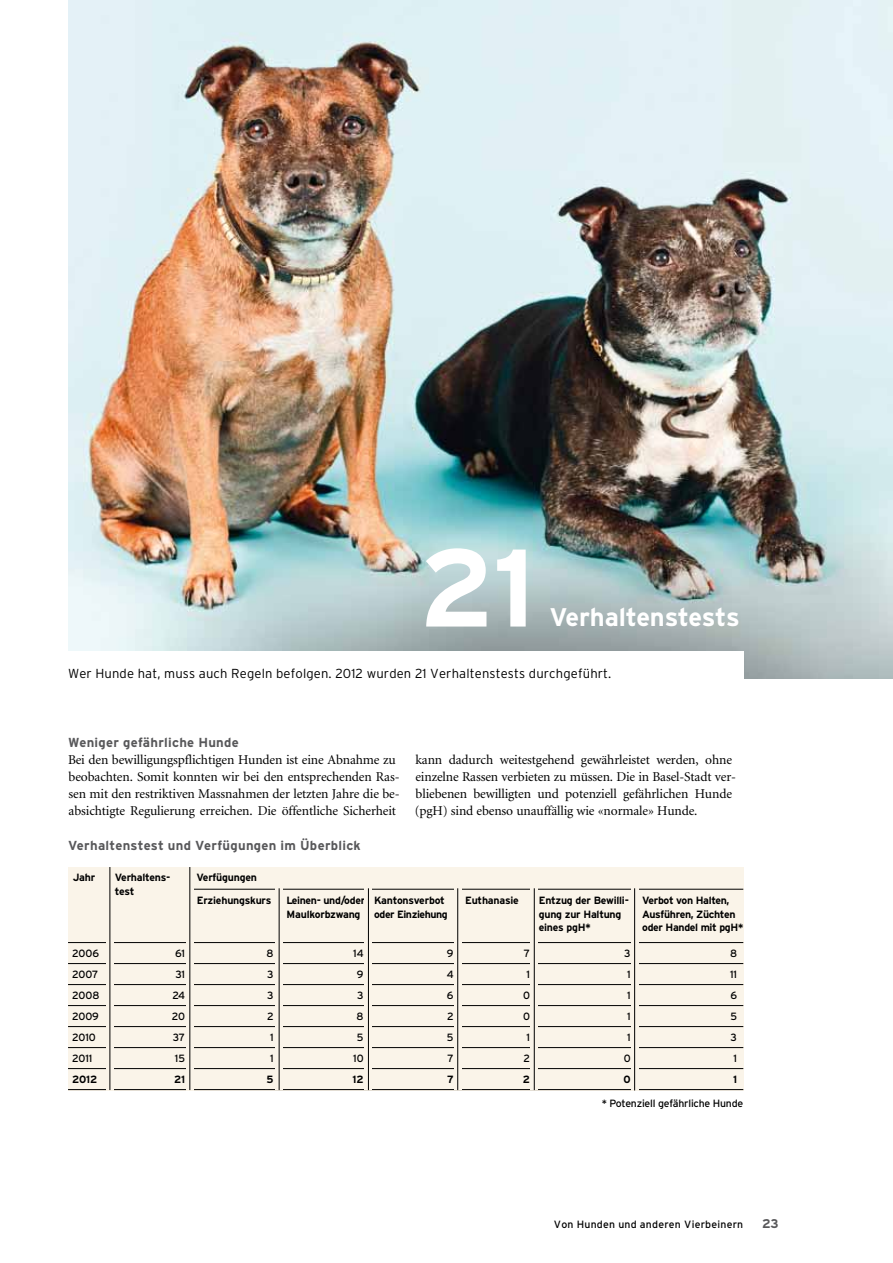
<style>
.page{position:relative;width:893px;height:1263px;background:#fff}
.page>*{position:absolute;margin:0;border:0;box-sizing:border-box;transform-origin:0 0}
.t1{font:700 109.95px "Interstate";color:#fff}
.t2{font:700 25.5px "Interstate";letter-spacing:-.01em;color:#fff}
.t3{font:13.5px/17.1px "Minion";letter-spacing:-.01em;color:#000}
.t4{font:300 13.05px "Interstate";letter-spacing:.01em;color:#000}
.t5{font:700 13.05px "Interstate";letter-spacing:.02em;color:#58585a}
.t6{font:700 12.6px "Interstate";color:#58585a}
.t7{font:700 10.5px/13.5px "Interstate";letter-spacing:-.03em;color:#000}
.t8{font:10.5px "Interstate";letter-spacing:-.01em;color:#000}
.t9{font:10.5px "Interstate";letter-spacing:.02em;color:#000}
</style>
<div class="page">
<div style="left:68px;top:867px;width:675px;height:223px;background:#faf4e9"></div>
<hr style="left:189px;top:889px;width:554px;height:1px;background:#000">
<hr style="left:68px;top:942px;width:675px;height:1px;background:#000">
<hr style="left:68px;top:963px;width:675px;height:1px;background:#000">
<hr style="left:68px;top:984px;width:675px;height:1px;background:#000">
<hr style="left:68px;top:1005px;width:675px;height:1px;background:#000">
<hr style="left:68px;top:1026px;width:675px;height:1px;background:#000">
<hr style="left:68px;top:1047px;width:675px;height:1px;background:#000">
<hr style="left:68px;top:1068px;width:675px;height:1px;background:#000">
<hr style="left:68px;top:1089px;width:675px;height:1px;background:#000">
<svg style="left:106px;top:867px;width:7px;height:223px"></svg>
<hr style="left:110px;top:867px;width:1px;height:223px;background:#000">
<svg style="left:186px;top:867px;width:7px;height:223px"></svg>
<hr style="left:190px;top:867px;width:1px;height:223px;background:#000">
<svg style="left:276px;top:888px;width:7px;height:202px"></svg>
<hr style="left:279px;top:888px;width:1px;height:202px;background:#000">
<svg style="left:365px;top:889px;width:7px;height:201px"></svg>
<hr style="left:368px;top:888px;width:1px;height:202px;background:#000">
<svg style="left:454px;top:888px;width:7px;height:202px"></svg>
<hr style="left:457px;top:888px;width:1px;height:202px;background:#000">
<svg style="left:531px;top:888px;width:7px;height:202px"></svg>
<hr style="left:534px;top:888px;width:1px;height:202px;background:#000">
<svg style="left:631px;top:888px;width:7px;height:202px"></svg>
<hr style="left:634px;top:888px;width:1px;height:202px;background:#000">
<img style="left:68px;top:0;width:825px;height:678px">
<div style="left:0;top:652px;width:743px;height:44px;background:#fff"></div>
<h1 class="t1" style="left:419px;top:526px;width:117px">21</h1>
<h2 class="t2" style="left:550px;top:602px;width:192px">Verhaltenstests</h2>
<p class="t4" style="left:68px;top:666px;width:545px">Wer Hunde hat, muss auch Regeln befolgen. 2012 wurden 21 Verhaltenstests durchgeführt.</p>
<p class="t5" style="left:68px;top:735px;width:172px">Weniger gefährliche Hunde</p>
<p class="t3" style="left:68px;top:751px;width:333px">Bei den bewilligungspflichtigen Hunden ist eine Abnahme zu beobachten. Somit konnten wir bei den entsprechenden Ras&shy;sen mit den restriktiven Massnahmen der letzten Jahre die be&shy;absichtigte Regulierung erreichen. Die öffentliche Sicherheit</p>
<p class="t5" style="left:68px;top:838px;width:294px">Verhaltenstest und Verfügungen im Überblick</p>
<p class="t3" style="left:415px;top:751px;width:323px">kann dadurch weitestgehend gewährleistet werden, ohne einzelne Rassen verbieten zu müssen. Die in Basel-Stadt ver&shy;bliebenen bewilligten und potenziell gefährlichen Hunde (pgH) sind ebenso unauffällig wie «normale» Hunde.</p>
<p class="t7" style="left:73px;top:871px;width:24px">Jahr</p>
<p class="t7" style="left:115px;top:871px;width:57px">Verhaltens&shy;test</p>
<p class="t7" style="left:196px;top:871px;width:62px">Verfügungen</p>
<p class="t7" style="left:287px;top:894px;width:80px">Leinen- und/oder<br>Maulkorbzwang</p>
<p class="t7" style="left:374px;top:894px;width:75px">Kantonsverbot oder Einziehung</p>
<p class="t7" style="left:465px;top:893px;width:55px">Euthanasie</p>
<p class="t7" style="left:539px;top:893px;width:92px">Entzug der Bewilli&shy;gung zur Haltung eines pgH*</p>
<p class="t7" style="left:197px;top:893px;width:76px">Erziehungskurs</p>
<p class="t7" style="left:642px;top:893px;width:103px">Verbot von Halten,<br>Ausführen, Züchten oder Handel mit pgH*</p>
<p class="t8" style="left:72px;top:947px;width:28px">2006</p>
<p class="t8" style="left:175px;top:947px;width:12px">61</p>
<p class="t8" style="left:267px;top:947px;width:9px">8</p>
<p class="t8" style="left:353px;top:947px;width:12px">14</p>
<p class="t8" style="left:447px;top:947px;width:8px">9</p>
<p class="t8" style="left:524px;top:947px;width:8px">7</p>
<p class="t8" style="left:624px;top:947px;width:8px">3</p>
<p class="t8" style="left:730px;top:947px;width:9px">8</p>
<p class="t8" style="left:72px;top:968px;width:28px">2007</p>
<p class="t8" style="left:175px;top:968px;width:11px">31</p>
<p class="t8" style="left:267px;top:968px;width:8px">3</p>
<p class="t8" style="left:357px;top:968px;width:8px">9</p>
<p class="t8" style="left:447px;top:968px;width:9px">4</p>
<p class="t8" style="left:527px;top:968px;width:5px">1</p>
<p class="t8" style="left:627px;top:968px;width:5px">1</p>
<p class="t8" style="left:730px;top:968px;width:9px">11</p>
<p class="t8" style="left:72px;top:989px;width:29px">2008</p>
<p class="t8" style="left:172px;top:989px;width:14px">24</p>
<p class="t8" style="left:267px;top:989px;width:8px">3</p>
<p class="t8" style="left:357px;top:989px;width:8px">3</p>
<p class="t8" style="left:447px;top:989px;width:8px">6</p>
<p class="t8" style="left:523px;top:989px;width:8px">0</p>
<p class="t8" style="left:627px;top:989px;width:5px">1</p>
<p class="t8" style="left:730px;top:989px;width:8px">6</p>
<p class="t8" style="left:72px;top:1010px;width:28px">2009</p>
<p class="t8" style="left:172px;top:1010px;width:15px">20</p>
<p class="t8" style="left:267px;top:1010px;width:8px">2</p>
<p class="t8" style="left:357px;top:1010px;width:9px">8</p>
<p class="t8" style="left:447px;top:1010px;width:8px">2</p>
<p class="t8" style="left:523px;top:1010px;width:8px">0</p>
<p class="t8" style="left:627px;top:1010px;width:5px">1</p>
<p class="t8" style="left:730px;top:1010px;width:8px">5</p>
<p class="t8" style="left:72px;top:1031px;width:25px">2010</p>
<p class="t8" style="left:173px;top:1031px;width:14px">37</p>
<p class="t8" style="left:270px;top:1031px;width:5px">1</p>
<p class="t8" style="left:357px;top:1031px;width:8px">5</p>
<p class="t8" style="left:447px;top:1031px;width:8px">5</p>
<p class="t8" style="left:527px;top:1031px;width:5px">1</p>
<p class="t8" style="left:627px;top:1031px;width:5px">1</p>
<p class="t8" style="left:731px;top:1031px;width:8px">3</p>
<p class="t8" style="left:72px;top:1052px;width:22px">2011</p>
<p class="t8" style="left:175px;top:1052px;width:12px">15</p>
<p class="t8" style="left:270px;top:1052px;width:5px">1</p>
<p class="t8" style="left:353px;top:1052px;width:12px">10</p>
<p class="t8" style="left:447px;top:1052px;width:8px">7</p>
<p class="t8" style="left:523px;top:1052px;width:8px">2</p>
<p class="t8" style="left:624px;top:1052px;width:8px">0</p>
<p class="t8" style="left:733px;top:1052px;width:5px">1</p>
<p class="t7" style="left:72px;top:1072px;width:27px">2012</p>
<p class="t7" style="left:174px;top:1072px;width:13px">21</p>
<p class="t7" style="left:267px;top:1072px;width:9px">5</p>
<p class="t7" style="left:353px;top:1072px;width:13px">12</p>
<p class="t7" style="left:447px;top:1072px;width:8px">7</p>
<p class="t7" style="left:523px;top:1072px;width:9px">2</p>
<p class="t7" style="left:623px;top:1072px;width:9px">0</p>
<p class="t7" style="left:733px;top:1072px;width:6px">1</p>
<p class="t8" style="left:602px;top:1097px;width:143px">* Potenziell gefährliche Hunde</p>
<p class="t9" style="left:554px;top:1218px;width:191px">Von Hunden und anderen Vierbeinern</p>
<p class="t6" style="left:762px;top:1216px;width:18px">23</p>
</div>
